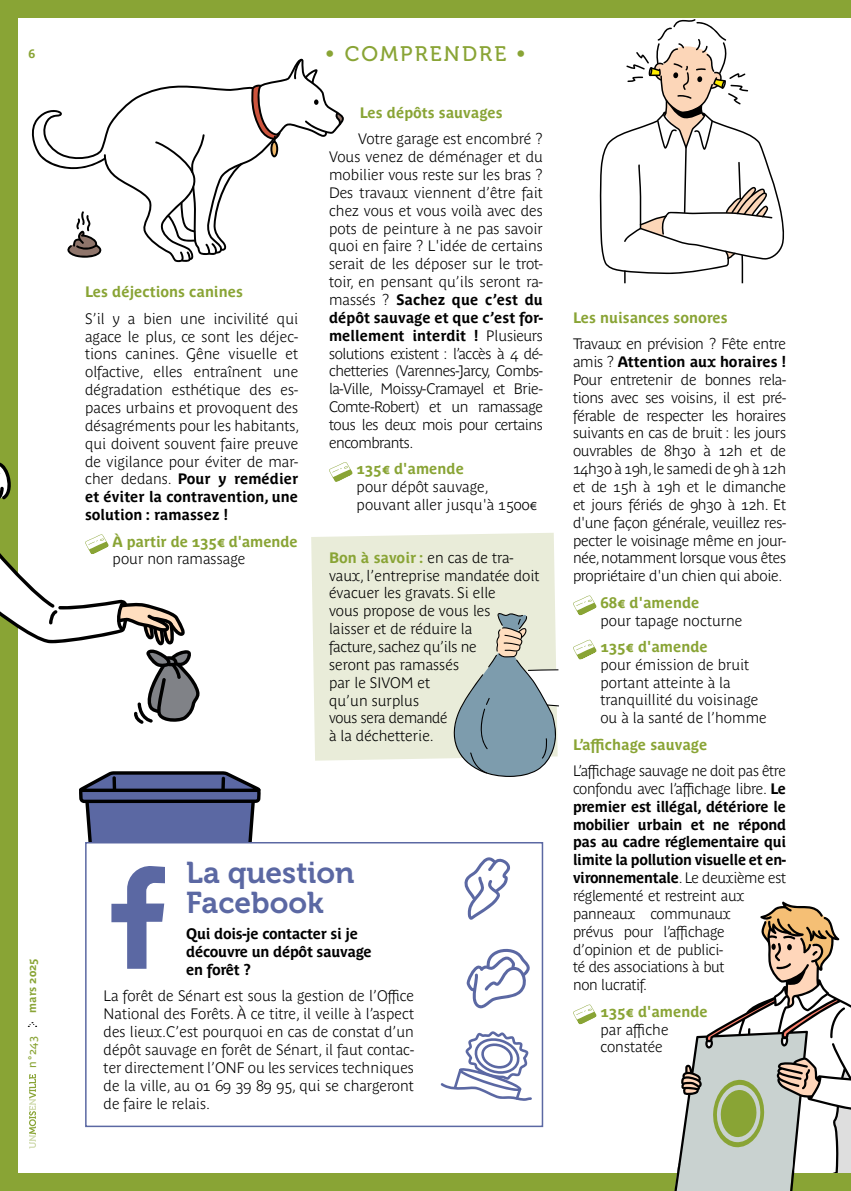
<style>
.page{position:relative;width:851px;height:1191px;background:#fff}
.page>*{position:absolute;margin:0;border:0;box-sizing:border-box;transform-origin:0 0}
.t1{font:30px/30px "Museo 700";color:#5b68a3}
.t2{font:21px "Museo 500";letter-spacing:.1em;color:#89a435}
.t3{font:700 15px/17.9px "Parisine Plus Std Clair";color:#000;text-align:justify}
.t4{font:700 15px/17.9px "Parisine Plus Std";letter-spacing:-.005em;color:#000;text-align:justify}
.t5{font:700 15px/17.9px "Parisine Plus Std Clair";letter-spacing:-.02em;color:#000}
.t6{font:700 15px "Parisine Plus Std";color:#89a435}
.t7{font:700 12px "Parisine Plus Std";color:#89a435}
.t8{font:700 11.25px "Parisine Plus Std";color:#89a435}
.t9{font:11.25px "Parisine Plus Std";color:#89a435}
.s1{font-family:"Parisine Plus Std Clair"}
.s2{font-family:"Parisine Plus Std Clair";color:#000}
.s3{font-family:"Parisine Plus Std"}
</style>
<div class="page">
<div style="left:0;top:1174px;width:850px;height:17px;background:#89a435"></div>
<div style="left:0;top:0;width:850px;height:17px;background:#89a435"></div>
<div style="left:0;top:0;width:17px;height:1191px;background:#89a435"></div>
<svg style="left:647px;top:901px;width:203px;height:290px"></svg>
<svg style="left:29px;top:1074px;width:7px;height:74px"></svg>
<svg style="left:28px;top:1022px;width:9px;height:5px"></svg>
<div style="left:311px;top:533px;width:244px;height:227px;background:#e9ecd9"></div>
<svg style="left:0;top:462px;width:11px;height:38px"></svg>
<svg style="left:0;top:523px;width:200px;height:201px"></svg>
<svg style="left:329px;top:462px;width:24px;height:20px"></svg>
<svg style="left:573px;top:595px;width:24px;height:20px"></svg>
<svg style="left:573px;top:639px;width:24px;height:21px"></svg>
<svg style="left:573px;top:1004px;width:24px;height:20px"></svg>
<div style="left:85px;top:842px;width:458px;height:285px;border:2px solid #5b68a3"></div>
<svg style="left:79px;top:771px;width:182px;height:265px"></svg>
<svg style="left:31px;top:58px;width:313px;height:204px"></svg>
<svg style="left:440px;top:1031px;width:91px;height:69px"></svg>
<svg style="left:464px;top:857px;width:46px;height:63px"></svg>
<svg style="left:466px;top:948px;width:64px;height:61px"></svg>
<svg style="left:599px;top:19px;width:186px;height:264px"></svg>
<svg style="left:448px;top:610px;width:111px;height:167px;background:#afbebe"></svg>
<p class="t7" style="left:29px;top:47px;width:8px">6</p>
<h2 class="t2" style="left:325px;top:42px;width:202px">• COMPRENDRE •</h2>
<p class="t6" style="left:85px;top:283px;width:159px">Les déjections canines</p>
<p class="t3" style="left:85px;top:309px;width:216px">S’il y a bien une incivilité qui agace le plus, ce sont les déjec&shy;tions canines. Gêne visuelle et olfactive, elles entraînent une dégradation esthétique des es&shy;paces urbains et provoquent des désagréments pour les habitants, qui doivent souvent faire preuve de vigilance pour éviter de mar-</p>
<p class="t4" style="left:85px;top:470px;width:215px"><span class="s1">cher dedans.</span> Pour y remédier et éviter la contravention, une solution : ramassez !</p>
<p class="t6" style="left:112px;top:532px;width:187px">À partir de 135€ d'amende</p>
<p class="t3" style="left:112px;top:550px;width:134px">pour non ramassage</p>
<p class="t6" style="left:360px;top:104px;width:144px">Les dépôts sauvages</p>
<p class="t3" style="left:329px;top:130px;width:215px;text-indent:29px">Votre garage est encombré ?<br>Vous venez de déménager et du mobilier vous reste sur les bras ?<br>Des travaux viennent d’être fait chez vous et vous voilà avec des pots de peinture à ne pas savoir quoi en faire ? L'idée de certains serait de les déposer sur le trot&shy;toir, en pensant qu’ils seront ra-</p>
<p class="t4" style="left:329px;top:291px;width:215px"><span class="s1">massés ?</span> Sachez que c’est du dépôt sauvage et que c’est for&shy;mellement interdit ! <span class="s1">Plusieurs</span></p>
<p class="t3" style="left:329px;top:344px;width:215px">solutions existent : l’accès à 4 dé&shy;chetteries (Varennes-Jarcy, Combs&shy;la-Ville, Moissy-Cramayel et Brie-Comte-Robert) et un ramassage tous les deux mois pour certains encombrants.</p>
<p class="t6" style="left:356px;top:460px;width:109px">135€ d'amende</p>
<p class="t3" style="left:356px;top:478px;width:182px">pour dépôt sauvage, pouvant aller jusqu'à 1500€</p>
<p class="t6" style="left:329px;top:548px;width:186px">Bon à savoir : <span class="s2">en cas de tra-</span></p>
<p class="t3" style="left:329px;top:566px;width:212px;text-align:left">vaux, l’entreprise mandatée doit évacuer les gravats. Si elle<br>vous propose de vous les<br>laisser et de réduire la<br>facture, sachez qu’ils ne<br>seront pas ramassés<br>par le SIVOM et<br>qu’un surplus<br>vous sera demandé<br>à la déchetterie.</p>
<p class="t8" style="left:26px;top:1012px;width:56px;rotate:-90deg">mars 2025</p>
<p class="t9" style="left:26px;top:1067px;width:33px;rotate:-90deg">n°243</p>
<h1 class="t1" style="left:186px;top:858px;width:170px">La question<br>Facebook</h1>
<p class="t4" style="left:186px;top:925px;width:187px;text-align:left">Qui dois-je contacter si je découvre un dépôt sauvage en forêt ?</p>
<p class="t3" style="left:104px;top:987px;width:312px">La forêt de Sénart est sous la gestion de l’Office National des Forêts. À ce titre, il veille à l’aspect des lieux.C’est pourquoi en cas de constat d’un dépôt sauvage en forêt de Sénart, il faut contac&shy;ter directement l’ONF ou les services techniques de la ville, au 01 69 39 89 95, qui se chargeront de faire le relais.</p>
<p class="t6" style="left:573px;top:309px;width:156px">Les nuisances sonores</p>
<p class="t5" style="left:573px;top:335px;width:214px">Travaux en prévision ? Fête entre</p>
<p class="t4" style="left:573px;top:353px;width:215px"><span class="s1">amis ?</span> Attention aux horaires !</p>
<p class="t3" style="left:573px;top:371px;width:215px">Pour entretenir de bonnes rela&shy;tions avec ses voisins, il est pré&shy;férable de respecter les horaires suivants en cas de bruit : les jours ouvrables de 8h30 à 12h et de 14h30 à 19h, le samedi de 9h à 12h et de 15h à 19h et le dimanche et jours fériés de 9h30 à 12h. Et d'une façon générale, veuillez res&shy;pecter le voisinage même en jour&shy;née, notamment lorsque vous êtes propriétaire d'un chien qui aboie.</p>
<p class="t6" style="left:600px;top:593px;width:101px">68€ d'amende</p>
<p class="t3" style="left:600px;top:611px;width:144px">pour tapage nocturne</p>
<p class="t6" style="left:600px;top:638px;width:109px">135€ d'amende</p>
<p class="t3" style="left:600px;top:655px;width:168px;text-align:left">pour émission de bruit portant atteinte à la tranquillité du voisinage ou à la santé de l’homme</p>
<p class="t6" style="left:573px;top:735px;width:136px">L’affichage sauvage</p>
<p class="t5" style="left:573px;top:762px;width:215px">L’affichage sauvage ne doit pas être confondu avec l’affichage libre. <span class="s3">Le</span></p>
<p class="t4" style="left:573px;top:797px;width:215px">premier est illégal, détériore le mobilier urbain et ne répond pas au cadre réglementaire qui limite la pollution visuelle et en&shy;vironnementale<span class="s1">. Le deuxième est</span></p>
<p class="t5" style="left:573px;top:886px;width:172px">réglementé et restreint aux panneaux communaux prévus pour l’affichage d’opinion et de publici-<br>té des associations à but non lucratif.</p>
<p class="t6" style="left:600px;top:1002px;width:109px">135€ d'amende</p>
<p class="t3" style="left:600px;top:1020px;width:70px">par affiche constatée</p>
</div>
